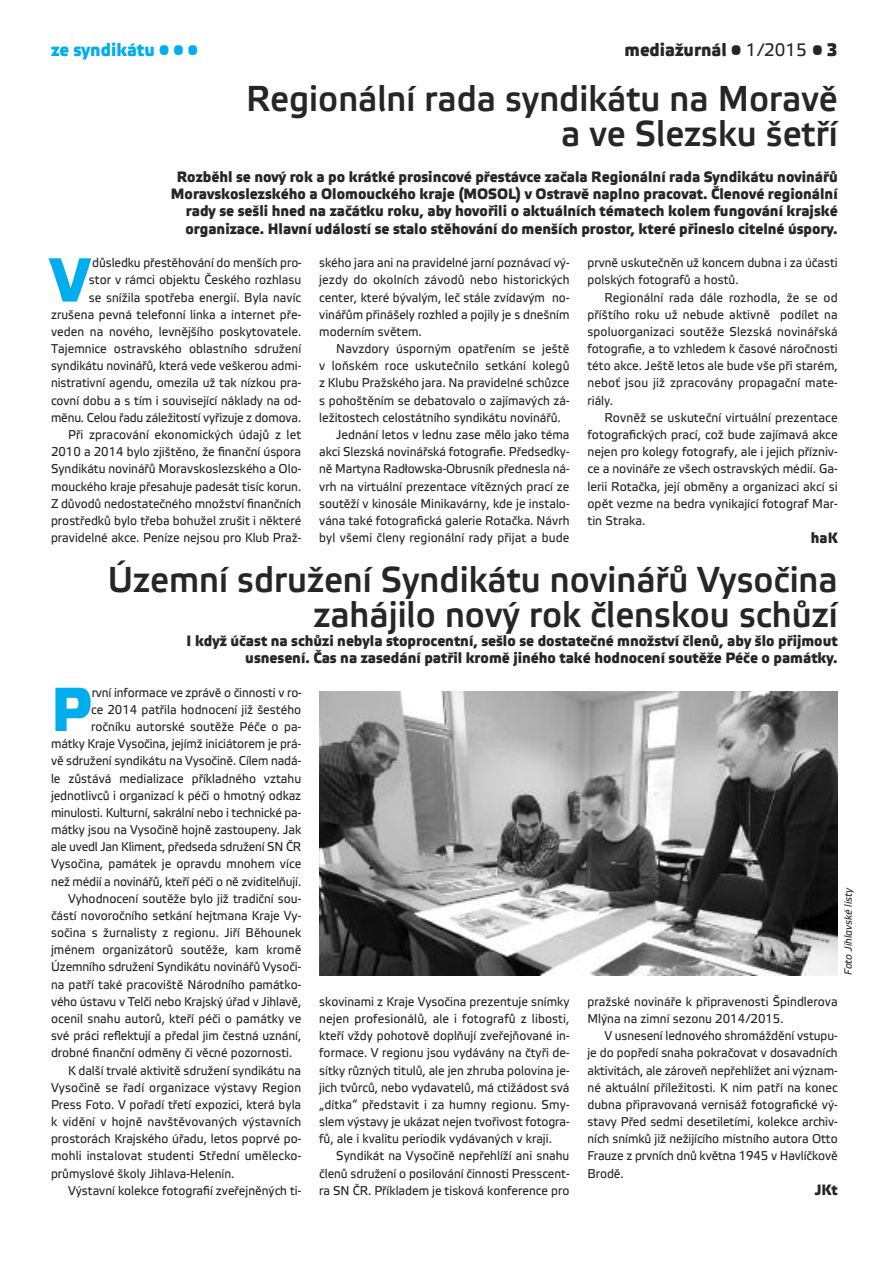
<style>
.page{position:relative;width:893px;height:1263px;background:#fff}
.page>*{position:absolute;margin:0;border:0;box-sizing:border-box;transform-origin:0 0}
.t1{font:500 61.95px "Etelka";color:#00aded;scale:.94 1}
.t2{font:500 36px/34.3px "Etelka";color:#272627;text-align:right;scale:.95 1}
.t3{font:500 18px "Etelka";color:#272627;scale:.95 1}
.t4{font:500 18px "Etelka";color:#00aded;scale:.95 1}
.t5{font:500 15px/17.1px "Etelka";color:#272627;text-align:right;scale:.95 1}
.t6{font:500 15px "Etelka";color:#272627;scale:.94 1}
.t7{font:12.75px/17.1px "Etelka Text";color:#272627;text-align:justify;scale:.94 1}
.t8{font:12.75px/17.1px "Etelka Text";color:#272627;text-align:justify;scale:.96 1}
.t9{font:italic 10.5px "Etelka Text";color:#272627;scale:.95 1}
.s1{font-family:"Etelka Text";font-weight:400}
</style>
<div class="page">
<img style="left:320px;top:692px;width:518px;height:283px">
<h3 class="t4" style="left:51px;top:43px;width:156px">ze syndikátu • • •</h3>
<h3 class="t3" style="left:625px;top:43px;width:226px">mediažurnál • <span class="s1">1/2015</span> • 3</h3>
<h2 class="t2" style="left:246px;top:85px;width:624px">Regionální rada syndikátu na Moravě a ve Slezsku šetří</h2>
<p class="t5" style="left:171px;top:170px;width:703px">Rozběhl se nový rok a po krátké prosincové přestávce začala Regionální rada Syndikátu novinářů Moravskoslezského a Olomouckého kraje (MOSOL) v Ostravě naplno pracovat. Členové regionální rady se sešli hned na začátku roku, aby hovořili o aktuálních tématech kolem fungování krajské organizace. Hlavní událostí se stalo stěhování do menších prostor, které přineslo citelné úspory.</p>
<h1 class="t1" style="left:51px;top:258px;width:42px">V</h1>
<p class="t7" style="left:51px;top:255px;width:268px;text-align:right">důsledku přestěhování do menších pro-<br>stor v rámci objektu Českého rozhlasu<br>se snížila spotřeba energií. Byla navíc zrušena pevná telefonní linka a internet pře&shy;veden na nového, levnějšího poskytovatele.<br>Tajemnice ostravského oblastního sdružení syndikátu novinářů, která vede veškerou admi&shy;nistrativní agendu, omezila už tak nízkou pra&shy;covní dobu a s tím i související náklady na od&shy;měnu. Celou řadu záležitostí vyřizuje z domova.<br>Při zpracování ekonomických údajů z let 2010 a 2014 bylo zjištěno, že finanční úspora Syndikátu novinářů Moravskoslezského a Olo&shy;mouckého kraje přesahuje padesát tisíc korun.<br>Z důvodů nedostatečného množství finančních prostředků bylo třeba bohužel zrušit i některé pravidelné akce. Peníze nejsou pro Klub Praž-</p>
<p class="t7" style="left:319px;top:255px;width:268px">ského jara ani na pravidelné jarní poznávací vý&shy;jezdy do okolních závodů nebo historických center, které bývalým, leč stále zvídavým no&shy;vinářům přinášely rozhled a pojily je s dnešním moderním světem.</p>
<p class="t7" style="left:587px;top:255px;width:268px">prvně uskutečněn už koncem dubna i za účasti polských fotografů a hostů.</p>
<p class="t7" style="left:587px;top:290px;width:268px;text-indent:17px">Regionální rada dále rozhodla, že se od příštího roku už nebude aktivně podílet na spoluorganizaci soutěže Slezská novinářská fotografie, a to vzhledem k časové náročnosti této akce. Ještě letos ale bude vše při starém, neboť jsou již zpracovány propagační mate&shy;riály.</p>
<p class="t8" style="left:587px;top:410px;width:262px;text-indent:17px">Rovněž se uskuteční virtuální prezentace fotografických prací, což bude zajímavá akce nejen pro kolegy fotografy, ale i jejich přízniv&shy;ce a novináře ze všech ostravských médií. Ga&shy;lerii Rotačka, její obměny a organizaci akcí si opět vezme na bedra vynikající fotograf Mar&shy;tin Straka.</p>
<p class="t6" style="left:811px;top:532px;width:30px">haK</p>
<h2 class="t2" style="left:108px;top:566px;width:770px">Územní sdružení Syndikátu novinářů Vysočina zahájilo nový rok členskou schůzí</h2>
<p class="t5" style="left:187px;top:633px;width:687px">I když účast na schůzi nebyla stoprocentní, sešlo se dostatečné množství členů, aby šlo přijmout usnesení. Čas na zasedání patřil kromě jiného také hodnocení soutěže Péče o památky.</p>
<p class="t7" style="left:336px;top:341px;width:250px">Navzdory úsporným opatřením se ještě</p>
<p class="t7" style="left:319px;top:358px;width:268px">v loňském roce uskutečnilo setkání kolegů</p>
<p class="t7" style="left:319px;top:376px;width:268px">z Klubu Pražského jara. Na pravidelné schůzce</p>
<p class="t7" style="left:319px;top:393px;width:268px">s pohoštěním se debatovalo o zajímavých zá-</p>
<p class="t7" style="left:319px;top:410px;width:258px">ležitostech celostátního syndikátu novinářů.</p>
<p class="t7" style="left:336px;top:427px;width:250px">Jednání letos v lednu zase mělo jako téma</p>
<p class="t7" style="left:319px;top:444px;width:268px">akci Slezská novinářská fotografie. Předsedky-</p>
<p class="t7" style="left:319px;top:461px;width:268px">ně Martyna Radłowska-Obrusník přednesla ná-</p>
<p class="t7" style="left:319px;top:479px;width:268px">vrh na virtuální prezentace vítězných prací ze</p>
<p class="t7" style="left:319px;top:496px;width:268px">soutěží v kinosále Minikavárny, kde je instalo-</p>
<p class="t7" style="left:319px;top:513px;width:268px">vána také fotografická galerie Rotačka. Návrh</p>
<p class="t7" style="left:319px;top:530px;width:268px">byl všemi členy regionální rady přijat a bude</p>
<h1 class="t1" style="left:51px;top:688px;width:45px">P</h1>
<p class="t7" style="left:92px;top:685px;width:225px">rvní informace ve zprávě o činnosti v ro-</p>
<p class="t7" style="left:91px;top:702px;width:225px">ce 2014 patřila hodnocení již šestého</p>
<p class="t7" style="left:91px;top:719px;width:225px">ročníku autorské soutěže Péče o pa-</p>
<p class="t7" style="left:51px;top:736px;width:268px">mátky Kraje Vysočina, jejímž iniciátorem je prá-</p>
<p class="t7" style="left:51px;top:753px;width:268px">vě sdružení syndikátu na Vysočině. Cílem nadá-</p>
<p class="t7" style="left:51px;top:771px;width:268px">le zůstává medializace příkladného vztahu</p>
<p class="t7" style="left:51px;top:788px;width:268px">jednotlivců i organizací k péči o hmotný odkaz</p>
<p class="t7" style="left:51px;top:805px;width:268px">minulosti. Kulturní, sakrální nebo i technické pa-</p>
<p class="t7" style="left:51px;top:822px;width:268px">mátky jsou na Vysočině hojně zastoupeny. Jak</p>
<p class="t7" style="left:51px;top:839px;width:268px">ale uvedl Jan Kliment, předseda sdružení SN ČR</p>
<p class="t7" style="left:51px;top:857px;width:268px">Vysočina, památek je opravdu mnohem více</p>
<p class="t7" style="left:51px;top:874px;width:268px">než médií a novinářů, kteří péči o ně zviditelňují.</p>
<p class="t7" style="left:68px;top:891px;width:250px">Vyhodnocení soutěže bylo již tradiční sou-</p>
<p class="t7" style="left:51px;top:908px;width:268px">částí novoročního setkání hejtmana Kraje Vy-</p>
<p class="t7" style="left:51px;top:925px;width:268px">sočina s žurnalisty z regionu. Jiří Běhounek</p>
<p class="t7" style="left:51px;top:942px;width:268px">jménem organizátorů soutěže, kam kromě</p>
<p class="t7" style="left:51px;top:960px;width:268px">Územního sdružení Syndikátu novinářů Vysoči-</p>
<p class="t7" style="left:51px;top:977px;width:268px">na patří také pracoviště Národního památko-</p>
<p class="t7" style="left:51px;top:994px;width:268px">vého ústavu v Telči nebo Krajský úřad v Jihlavě,</p>
<p class="t7" style="left:51px;top:1011px;width:268px">ocenil snahu autorů, kteří péči o památky ve</p>
<p class="t7" style="left:51px;top:1028px;width:268px">své práci reflektují a předal jim čestná uznání,</p>
<p class="t7" style="left:51px;top:1045px;width:258px">drobné finanční odměny či věcné pozornosti.</p>
<p class="t7" style="left:68px;top:1063px;width:250px">K další trvalé aktivitě sdružení syndikátu na</p>
<p class="t7" style="left:51px;top:1080px;width:268px">Vysočině se řadí organizace výstavy Region</p>
<p class="t7" style="left:51px;top:1097px;width:268px">Press Foto. V pořadí třetí expozici, která byla</p>
<p class="t7" style="left:51px;top:1114px;width:268px">k vidění v hojně navštěvovaných výstavních</p>
<p class="t7" style="left:51px;top:1131px;width:268px">prostorách Krajského úřadu, letos poprvé po-</p>
<p class="t7" style="left:51px;top:1149px;width:268px">mohli instalovat studenti Střední umělecko-</p>
<p class="t7" style="left:51px;top:1166px;width:197px">průmyslové školy Jihlava-Helenín.</p>
<p class="t7" style="left:68px;top:1183px;width:250px">Výstavní kolekce fotografií zveřejněných ti-</p>
<p class="t7" style="left:319px;top:994px;width:268px">skovinami z Kraje Vysočina prezentuje snímky nejen profesionálů, ale i fotografů z libosti, kteří vždy pohotově doplňují zveřejňované in&shy;formace. V regionu jsou vydávány na čtyři de&shy;sítky různých titulů, ale jen zhruba polovina je&shy;jich tvůrců, nebo vydavatelů, má ctižádost svá „dítka“ představit i za humny regionu. Smy&shy;slem výstavy je ukázat nejen tvořivost fotogra&shy;fů, ale i kvalitu periodik vydávaných v kraji.</p>
<p class="t7" style="left:319px;top:1148px;width:268px;text-indent:17px">Syndikát na Vysočině nepřehlíží ani snahu členů sdružení o posilování činnosti Presscent&shy;ra SN ČR. Příkladem je tisková konference pro</p>
<p class="t9" style="left:844px;top:975px;width:93px;rotate:-90deg">Foto Jihlavské listy</p>
<p class="t7" style="left:587px;top:994px;width:268px">pražské novináře k připravenosti Špindlerova<br>Mlýna na zimní sezonu 2014/2015.</p>
<p class="t7" style="left:587px;top:1028px;width:268px;text-indent:17px">V usnesení lednového shromáždění vstupu&shy;je do popředí snaha pokračovat v dosavadních aktivitách, ale zároveň nepřehlížet ani význam&shy;né aktuální příležitosti. K nim patří na konec dubna připravovaná vernisáž fotografické vý&shy;stavy Před sedmi desetiletími, kolekce archiv&shy;ních snímků již nežijícího místního autora Otto Frauze z prvních dnů května 1945 v Havlíčkově Brodě.</p>
<p class="t6" style="left:815px;top:1185px;width:26px">JKt</p>
</div>
